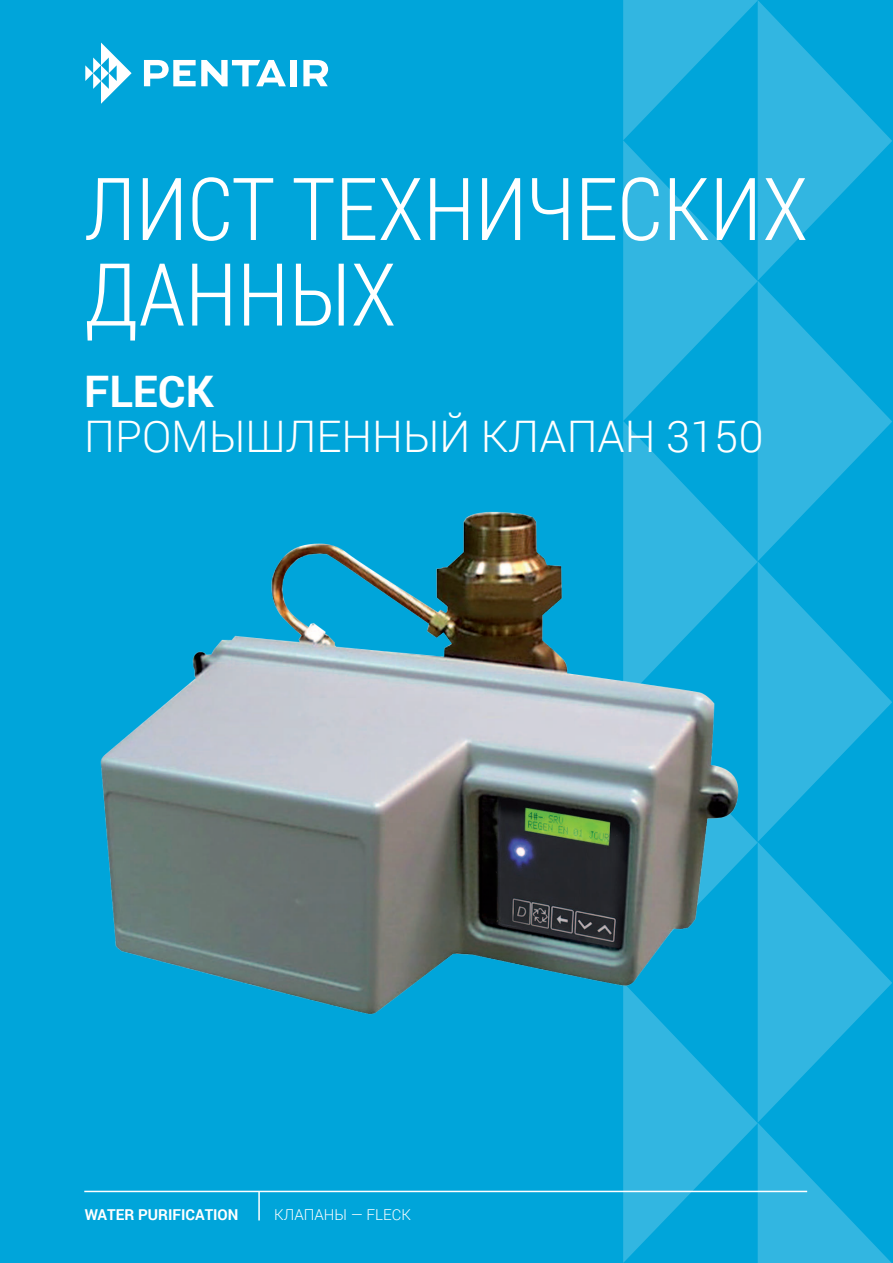
<style>
.page{position:relative;width:893px;height:1263px;background:#00a5da}
.page>*{position:absolute;margin:0;border:0;box-sizing:border-box;transform-origin:0 0}
.t1{font:300 87px/85.5px "Roboto Condensed";color:#fff}
.t2{font:300 43.5px "Roboto";color:#fff}
.t3{font:700 43.5px "Roboto";color:#fff}
.t4{font:700 15px "Roboto";color:#fff}
.t5{font:300 15px "Roboto";color:#fff}
</style>
<div class="page">
<svg style="left:623px;top:0;width:269px;height:1263px"></svg>
<hr style="left:84px;top:1191px;width:723px;height:1px;background:#fff">
<hr style="left:258px;top:1191px;width:2px;height:29px;background:#fff">
<img style="left:100px;top:502px;width:657px;height:533px">
<svg style="left:85px;top:43px;width:47px;height:61px"></svg>
<svg style="left:144px;top:60px;width:142px;height:26px"></svg>
<div style="left:290px;top:60px;width:6px;height:26px;background:#fff"></div>
<svg style="left:303px;top:60px;width:25px;height:26px"></svg>
<h1 class="t1" style="left:84px;top:163px;width:725px">ЛИСТ ТЕХНИЧЕСКИХ<br>ДАННЫХ</h1>
<p class="t3" style="left:84px;top:367px;width:131px">FLECK</p>
<p class="t2" style="left:84px;top:406px;width:681px">ПРОМЫШЛЕННЫЙ КЛАПАН 3150</p>
<p class="t4" style="left:85px;top:1206px;width:155px">WATER PURIFICATION</p>
<p class="t5" style="left:274px;top:1204px;width:138px">КЛАПАНЫ — FLECK</p>
</div>
